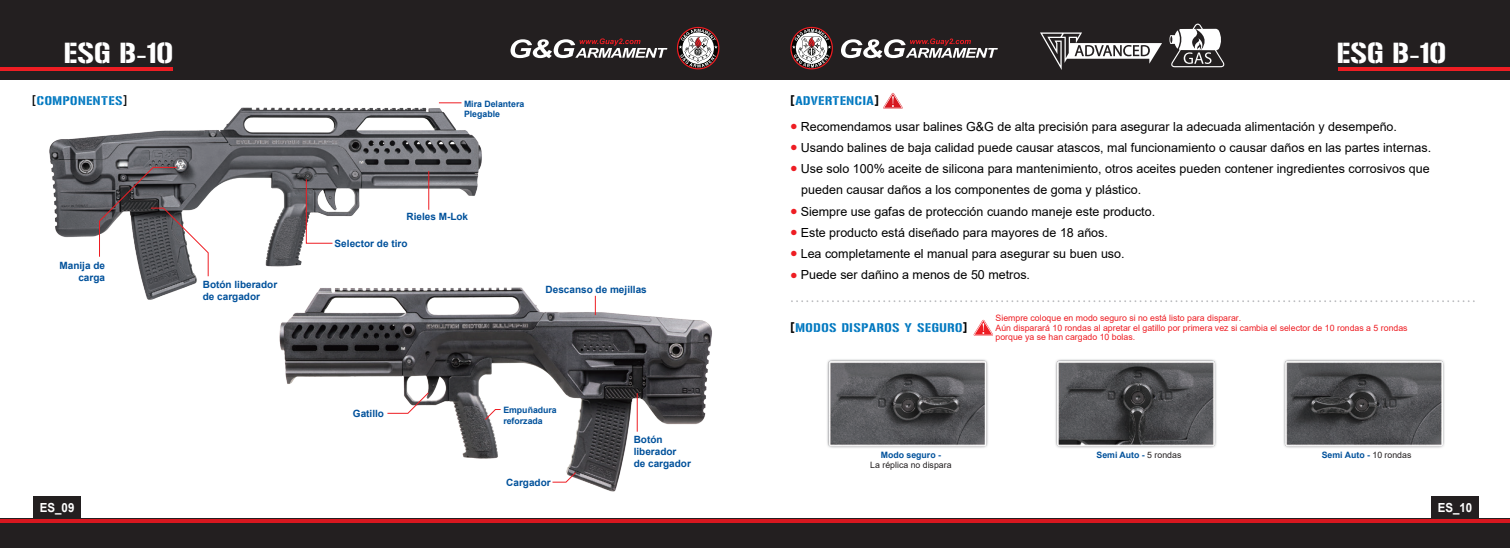
<style>
.page{position:relative;width:1510px;height:548px;background:#fff}
.page>*{position:absolute;margin:0;border:0;box-sizing:border-box;transform-origin:0 0}
.t1{font:28.75px "Gunplay";color:#fff}
.t2{font:12.5px/21.2px "Arial";color:#000}
.t3{font:12.5px "Gunplay";letter-spacing:.05em;color:#0078c0}
.t4{font:700 12.5px "Arial";color:#fff;scale:.92 1}
.t5{font:700 10px/12px "Arial";color:#01519b}
.t6{font:8.75px/9.4px "Arial";color:#ee1d23}
.t7{font:700 8.75px/10.5px "Arial";color:#01519b}
.t8{font:8.75px "Arial";color:#231f20}
.s1{font-family:"DIN Pro";font-weight:500;color:#000}
.s2{font-family:"DIN Pro";font-weight:700;color:#000}
.s3{color:#ee1d23}
.s4{font-weight:400;color:#231f20}
</style>
<div class="page">
<img style="left:0;top:79px;width:1509px;height:439px">
<div style="left:0;top:0;width:1509px;height:79px;background:#231f20"></div>
<hr style="left:0;top:67px;width:172px;height:4px;background:#ee1d23">
<hr style="left:1338px;top:67px;width:171px;height:4px;background:#ee1d23">
<div style="left:0;top:518px;width:1509px;height:29px;background:#231f20"></div>
<hr style="left:0;top:522px;width:1509px;height:1px;background:#d7171f">
<svg style="left:841px;top:38px;width:156px;height:20px"></svg>
<svg style="left:510px;top:38px;width:157px;height:20px"></svg>
<svg style="left:1169px;top:24px;width:55px;height:43px"></svg>
<div style="left:33px;top:495px;width:48px;height:27px;background:#231f20"></div>
<div style="left:1431px;top:495px;width:47px;height:27px;background:#231f20"></div>
<svg style="left:1040px;top:32px;width:122px;height:38px"></svg>
<hr style="left:0;top:519px;width:1509px;height:3px;background:#d7171f">
<svg style="left:677px;top:27px;width:42px;height:42px"></svg>
<svg style="left:790px;top:27px;width:43px;height:42px"></svg>
<svg style="left:883px;top:93px;width:19px;height:16px"></svg>
<svg style="left:973px;top:320px;width:20px;height:15px"></svg>
<svg style="left:792px;top:300px;width:683px;height:2px"></svg>
<svg style="left:439px;top:102px;width:22px;height:1px"></svg>
<svg style="left:386px;top:391px;width:44px;height:23px"></svg>
<svg style="left:551px;top:471px;width:26px;height:12px"></svg>
<svg style="left:484px;top:408px;width:17px;height:13px"></svg>
<svg style="left:305px;top:178px;width:28px;height:66px"></svg>
<hr style="left:428px;top:171px;width:1px;height:39px;background:#ee1d23">
<hr style="left:637px;top:393px;width:1px;height:38px;background:#ee1d23">
<svg style="left:595px;top:296px;width:1px;height:19px"></svg>
<svg style="left:99px;top:166px;width:110px;height:111px"></svg>
<h1 class="t1" style="left:64px;top:32px;width:111px">ESG B-10</h1>
<h1 class="t1" style="left:1336px;top:32px;width:111px">ESG B-10</h1>
<p class="t3" style="left:32px;top:91px;width:97px"><span class="s1">[</span>COMPONENTES<span class="s1">]</span></p>
<p class="t3" style="left:790px;top:91px;width:91px"><span class="s2">[</span>ADVERTENCIA<span class="s2">]</span></p>
<p class="t2" style="left:790px;top:115px;width:608px"><span class="s3">●</span> Recomendamos usar balines G&amp;G de alta precisión para asegurar la adecuada alimentación y desempeño.</p>
<p class="t2" style="left:790px;top:137px;width:642px"><span class="s3">●</span> Usando balines de baja calidad puede causar atascos, mal funcionamiento o causar daños en las partes internas.</p>
<p class="t2" style="left:801px;top:158px;width:630px;text-indent:-11px"><span class="s3">●</span> Use solo 100% aceite de silicona para mantenimiento, otros aceites pueden contener ingredientes corrosivos que pueden causar daños a los componentes de goma y plástico.</p>
<p class="t2" style="left:790px;top:200px;width:367px"><span class="s3">●</span> Siempre use gafas de protección cuando maneje este producto.</p>
<p class="t2" style="left:790px;top:222px;width:319px"><span class="s3">●</span> Este producto está diseñado para mayores de 18 años.</p>
<p class="t2" style="left:790px;top:243px;width:336px"><span class="s3">●</span> Lea completamente el manual para asegurar su buen uso.</p>
<p class="t2" style="left:790px;top:264px;width:241px"><span class="s3">●</span> Puede ser dañino a menos de 50 metros.</p>
<p class="t7" style="left:464px;top:98px;width:62px">Mira Delantera<br>Plegable</p>
<p class="t5" style="left:406px;top:210px;width:63px">Rieles M-Lok</p>
<p class="t5" style="left:335px;top:238px;width:74px">Selector de tiro</p>
<p class="t5" style="left:59px;top:259px;width:47px;text-align:right">Manija de carga</p>
<p class="t5" style="left:203px;top:279px;width:76px">Botón liberador de cargador</p>
<p class="t5" style="left:545px;top:283px;width:103px">Descanso de mejillas</p>
<p class="t5" style="left:353px;top:408px;width:33px">Gatillo</p>
<p class="t7" style="left:503px;top:405px;width:55px">Empuñadura reforzada</p>
<p class="t5" style="left:506px;top:476px;width:46px">Cargador</p>
<p class="t5" style="left:633px;top:433px;width:59px">Botón liberador<br>de cargador</p>
<p class="t3" style="left:790px;top:318px;width:179px"><span class="s2">[</span>MODOS DISPAROS Y SEGURO<span class="s2">]</span></p>
<p class="t6" style="left:995px;top:313px;width:413px">Siempre coloque en modo seguro si no está listo para disparar.<br>Aún disparará 10 rondas al apretar el gatillo por primera vez si cambia el selector de 10 rondas a 5 rondas porque ya se han cargado 10 bolas.</p>
<p class="t7" style="left:880px;top:449px;width:62px">Modo seguro -</p>
<p class="t8" style="left:870px;top:458px;width:83px">La réplica no dispara</p>
<p class="t7" style="left:1096px;top:449px;width:86px">Semi Auto - <span class="s4">5 rondas</span></p>
<p class="t7" style="left:1321px;top:449px;width:91px">Semi Auto - <span class="s4">10 rondas</span></p>
<p class="t4" style="left:40px;top:498px;width:39px">ES_09</p>
<p class="t4" style="left:1437px;top:498px;width:39px">ES_10</p>
</div>
